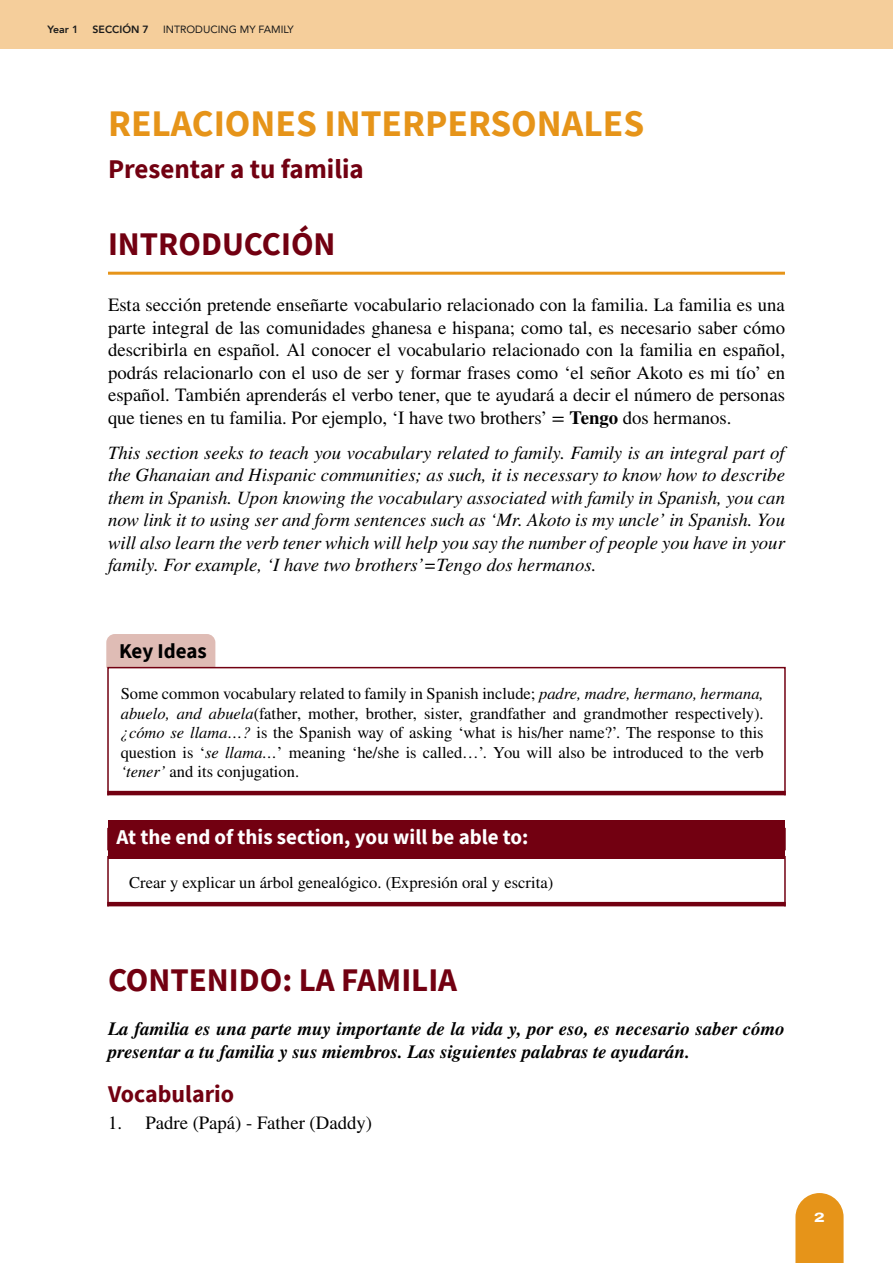
<style>
.page{position:relative;width:893px;height:1263px;background:#fff}
.page>*{position:absolute;margin:0;border:0;box-sizing:border-box;transform-origin:0 0}
.t1{font:700 37.5px "Source Sans Pro";color:#e69419}
.t2{font:700 33px "Source Sans Pro";color:#720011}
.t3{font:700 27px "Source Sans Pro";color:#720011}
.t4{font:700 24px "Source Sans Pro";color:#720011}
.t5{font:700 21px "Source Sans Pro";color:#fff}
.t6{font:700 21px "Source Sans Pro";letter-spacing:-.005em;color:#000}
.t7{font:18.75px/22.5px "STIX General";color:#000;text-align:justify}
.t8{font:italic 18.75px/22.5px "STIX General";color:#000;text-align:justify}
.t9{font:italic 700 18.75px/22.5px "STIX General";color:#000}
.t10{font:16.5px/19.5px "STIX General";color:#000;text-align:justify}
.t11{font:800 13.5px "Archivo Expanded";color:#fff}
.t12{font:10.5px "Avenir";color:#1a1a1a}
.t13{font:800 10.5px "Avenir";color:#1a1a1a}
.s1{font-weight:700}
.s2{font-style:italic}
</style>
<div class="page">
<div style="left:0;top:0;width:893px;height:49px;background:#f5ce9b"></div>
<svg style="left:795px;top:1193px;width:49px;height:70px;background:#e89d2e"></svg>
<hr style="left:108px;top:272px;width:677px;height:3px;background:#e69419">
<div style="left:106px;top:634px;width:109px;height:34px;background:#dfbcb5"></div>
<div style="left:107px;top:667px;width:679px;height:129px;border:2px solid #720011"></div>
<hr style="left:107px;top:791px;width:679px;height:4px;background:#720011">
<div style="left:108px;top:820px;width:677px;height:38px;background:#720011"></div>
<div style="left:107px;top:856px;width:679px;height:51px;border:2px solid #720011"></div>
<hr style="left:107px;top:902px;width:679px;height:4px;background:#720011">
<p class="t13" style="left:48px;top:21px;width:32px">Year 1</p>
<p class="t13" style="left:93px;top:21px;width:58px">SECCIÓN 7</p>
<p class="t12" style="left:163px;top:21px;width:132px">INTRODUCING MY FAMILY</p>
<h1 class="t1" style="left:108px;top:98px;width:538px">RELACIONES INTERPERSONALES</h1>
<h3 class="t3" style="left:108px;top:150px;width:257px">Presentar a tu familia</h3>
<h2 class="t2" style="left:108px;top:221px;width:229px">INTRODUCCIÓN</h2>
<p class="t7" style="left:108px;top:294px;width:679px">Esta sección pretende enseñarte vocabulario relacionado con la familia. La familia es una parte integral de las comunidades ghanesa e hispana; como tal, es necesario saber cómo describirla en español. Al conocer el vocabulario relacionado con la familia en español, podrás relacionarlo con el uso de ser y formar frases como ‘el señor Akoto es mi tío’ en español. También aprenderás el verbo tener, que te ayudará a decir el número de personas que tienes en tu familia. Por ejemplo, ‘I have two brothers’ = <span class="s1">Tengo</span> dos hermanos.</p>
<p class="t8" style="left:108px;top:441px;width:679px">This section seeks to teach you vocabulary related to family. Family is an integral part of the Ghanaian and Hispanic communities; as such, it is necessary to know how to describe them in Spanish. Upon knowing the vocabulary associated with family in Spanish, you can now link it to using ser and form sentences such as ‘Mr. Akoto is my uncle’ in Spanish. You will also learn the verb tener which will help you say the number of people you have in your family. For example, ‘I have two brothers’=Tengo dos hermanos.</p>
<p class="t6" style="left:119px;top:637px;width:89px">Key Ideas</p>
<p class="t10" style="left:121px;top:684px;width:644px">Some common vocabulary related to family in Spanish include; <span class="s2">padre, madre, hermano, hermana, abuelo, and abuela</span>(father, mother, brother, sister, grandfather and grandmother respectively). <span class="s2">¿cómo se llama…?</span> is the Spanish way of asking ‘what is his/her name?’. The response to this question is ‘<span class="s2">se llama…</span>’ meaning ‘he/she is called…’. You will also be introduced to the verb <span class="s2">‘tener’</span> and its conjugation.</p>
<p class="t5" style="left:117px;top:823px;width:413px">At the end of this section, you will be able to:</p>
<p class="t10" style="left:129px;top:873px;width:426px">Crear y explicar un árbol genealógico. (Expresión oral y escrita)</p>
<h2 class="t2" style="left:108px;top:958px;width:351px">CONTENIDO: LA FAMILIA</h2>
<p class="t9" style="left:108px;top:1018px;width:678px">La familia es una parte muy importante de la vida y, por eso, es necesario saber cómo presentar a tu familia y sus miembros. Las siguientes palabras te ayudarán.</p>
<p class="t4" style="left:108px;top:1078px;width:128px">Vocabulario</p>
<p class="t7" style="left:108px;top:1112px;width:266px">1. Padre (Papá) - Father (Daddy)</p>
<p class="t11" style="left:814px;top:1207px;width:12px">2</p>
</div>
